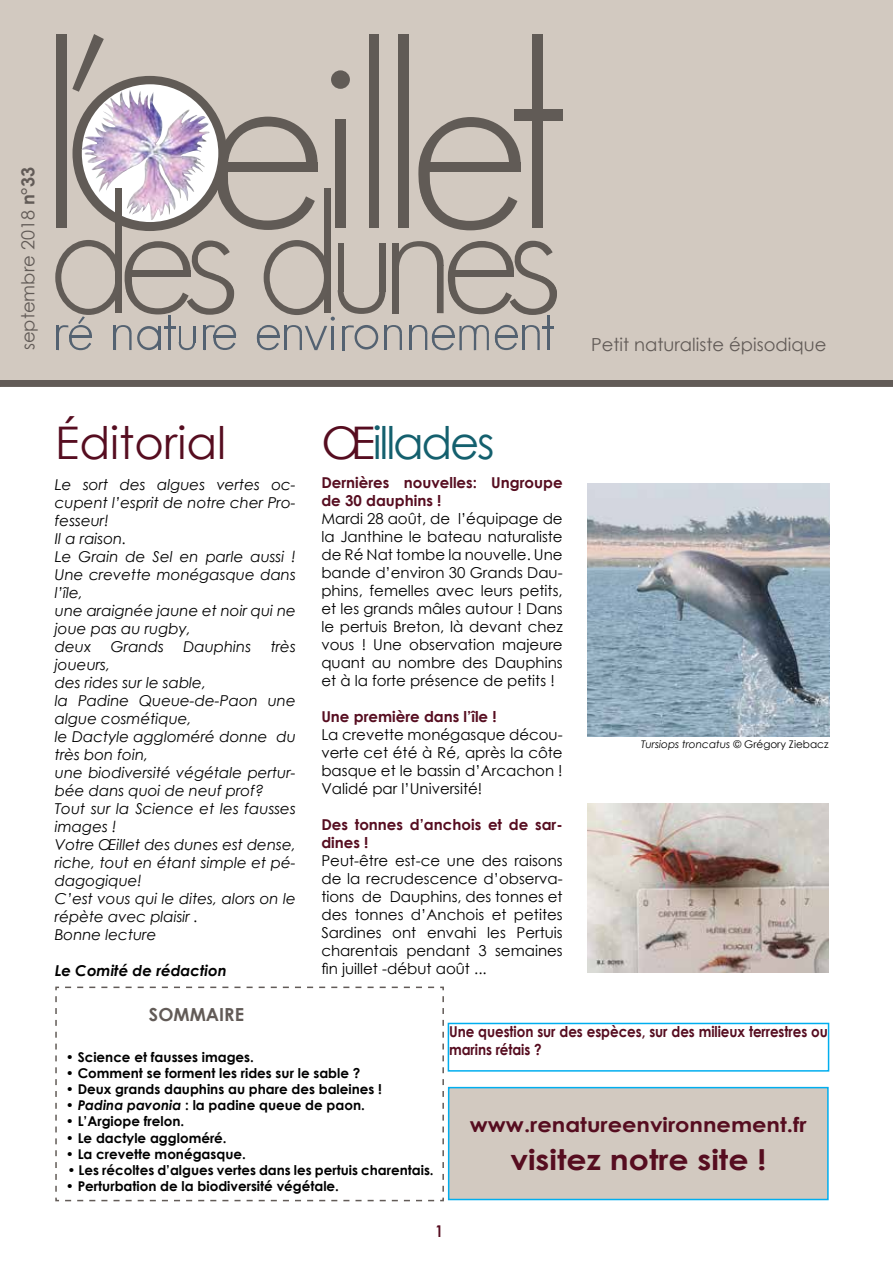
<style>
.page{position:relative;width:893px;height:1263px;background:#fff}
.page>*{position:absolute;margin:0;border:0;box-sizing:border-box;transform-origin:0 0}
.t1{font:45px "Century Gothic";color:#560d20}
.t2{font:45px "Century Gothic";letter-spacing:-.05em;color:#14606e}
.t3{font:700 28.35px "Century Gothic";color:#560d20;scale:1.11 1}
.t4{font:700 20.25px "Century Gothic";color:#560d20;scale:1.11 1}
.t5{font:18px "Century Gothic";color:#625b57}
.t6{font:700 18px "Century Gothic";color:#625b57}
.t7{font:700 16.2px "Century Gothic";color:#560d20;scale:.83 1}
.t8{font:15px/18px "Century Gothic";color:#000;text-align:justify}
.t9{font:italic 15px/18px "Century Gothic";color:#000}
.t10{font:700 15px/18px "Century Gothic";color:#560d20}
.t11{font:700 15px/18px "Century Gothic";color:#560d20;scale:.9 1}
.t12{font:italic 700 15px "Century Gothic";color:#000}
.t13{font:700 13.5px "Century Gothic";color:#000}
.t14{font:italic 10.5px "Century Gothic";color:#000}
.s1{font-weight:700}
.s2{color:#560d20}
.s3{font-style:normal}
.s4{font-style:italic}
</style>
<div class="page">
<div style="left:0;top:0;width:893px;height:380px;background:#d2c9c0"></div>
<svg style="left:0;top:380px;width:893px;height:7px;background:#635c58"></svg>
<div style="left:56px;top:34px;width:11px;height:194px;background:#615b56"></div>
<svg style="left:72px;top:34px;width:32px;height:58px;background:#b0a8a1"></svg>
<div style="left:73px;top:76px;width:154px;height:155px;background:#615b56;border-radius:50%"></div>
<img style="left:82px;top:84px;width:136px;height:138px;border-radius:50%">
<div style="left:336px;top:119px;width:10px;height:109px;background:#615b56"></div>
<div style="left:331px;top:70px;width:19px;height:19px;background:#615b56;border-radius:50%"></div>
<svg style="left:218px;top:117px;width:99px;height:113px;background:#aba39c"></svg>
<div style="left:369px;top:34px;width:10px;height:194px;background:#615b56"></div>
<div style="left:399px;top:34px;width:10px;height:194px;background:#615b56"></div>
<div style="left:532px;top:34px;width:11px;height:194px;background:#615b56"></div>
<div style="left:514px;top:109px;width:49px;height:12px;background:#615b56"></div>
<svg style="left:418px;top:117px;width:103px;height:114px;background:#ada59e"></svg>
<div style="left:116px;top:188px;width:6px;height:125px;background:#615b56"></div>
<div style="left:324px;top:188px;width:6px;height:125px;background:#615b56"></div>
<svg style="left:257px;top:240px;width:305px;height:110px;background:#b5aea7"></svg>
<svg style="left:55px;top:240px;width:184px;height:110px;background:#b3aca5"></svg>
<hr style="left:158px;top:326px;width:3px;height:24px;background:#546271">
<img style="left:82px;top:90px;width:66px;height:124px">
<svg style="left:55px;top:986px;width:389px;height:216px"></svg>
<div style="left:449px;top:1087px;width:379px;height:112px;background:#d2c9c0"></div>
<div style="left:448px;top:1087px;width:381px;height:113px;border:2px solid #00aeef"></div>
<img style="left:588px;top:804px;width:240px;height:169px">
<img style="left:588px;top:483px;width:241px;height:253px">
<div style="left:448px;top:1023px;width:381px;height:48px;border:2px solid #00aeef"></div>
<p class="t5" style="left:15px;top:350px;width:185px;rotate:-90deg">septembre 2018 <span class="s1">n°33</span></p>
<p class="t5" style="left:591px;top:331px;width:237px">Petit naturaliste épisodique</p>
<h1 class="t1" style="left:55px;top:411px;width:172px">éditorial</h1>
<p class="t9" style="left:55px;top:475px;width:242px">Le sort des algues vertes oc&shy;cupent l’esprit de notre cher Pro&shy;fesseur!<br>Il a raison.<br>Le Grain de Sel en parle aussi !<br>Une crevette monégasque dans l’île,<br>une araignée jaune et noir qui ne joue pas au rugby,<br>deux</p>
<p class="t9" style="left:111px;top:637px;width:55px">Grands</p>
<p class="t9" style="left:183px;top:637px;width:69px">Dauphins</p>
<p class="t9" style="left:271px;top:637px;width:27px">très</p>
<p class="t9" style="left:55px;top:655px;width:242px">joueurs,<br>des rides sur le sable,<br>la Padine Queue-de-Paon une algue cosmétique,<br>le Dactyle aggloméré donne du très bon foin,<br>une biodiversité végétale pertur&shy;bée dans quoi de neuf prof?<br>Tout sur la Science et les fausses images !<br>Votre Œillet des dunes est dense, riche, tout en étant simple et pé&shy;dagogique!<br>C’est vous qui le dites, alors on le répète avec plaisir .<br>Bonne lecture</p>
<p class="t12" style="left:55px;top:959px;width:173px">Le Comité de rédaction</p>
<h1 class="t2" style="left:321px;top:411px;width:175px"><span class="s2">Œ</span>illades</h1>
<p class="t10" style="left:321px;top:473px;width:243px">Dernières nouvelles: Ungroupe de 30 dauphins !</p>
<p class="t8" style="left:321px;top:510px;width:243px">Mardi 28 août, de l’équipage de la Janthine le bateau naturaliste de Ré Nat tombe la nouvelle. Une bande d’environ 30 Grands Dau&shy;phins, femelles avec leurs petits, et les grands mâles autour ! Dans le pertuis Breton, là devant chez vous ! Une observation majeure quant au nombre des Dauphins et à la forte présence de petits !</p>
<p class="t10" style="left:321px;top:707px;width:177px">Une première dans l’île !</p>
<p class="t8" style="left:321px;top:726px;width:243px">La crevette monégasque décou&shy;verte cet été à Ré, après la côte basque et le bassin d’Arcachon !<br>Validé par l’Université!</p>
<p class="t10" style="left:321px;top:815px;width:243px">Des tonnes d’anchois et de sar&shy;dines !</p>
<p class="t8" style="left:321px;top:852px;width:243px">Peut-être est-ce une des raisons de la recrudescence d’observa&shy;tions de Dauphins, des tonnes et des tonnes d’Anchois et petites Sardines ont envahi les Pertuis charentais pendant 3 semaines fin juillet -début août ...</p>
<p class="t14" style="left:641px;top:737px;width:189px">Tursiops troncatus <span class="s3">© Grégory Ziebacz</span></p>
<p class="t6" style="left:149px;top:1001px;width:97px">Sommaire</p>
<p class="t13" style="left:66px;top:1046px;width:190px">• Science et fausses images.</p>
<p class="t13" style="left:66px;top:1062px;width:296px">• Comment se forment les rides sur le sable ?</p>
<p class="t13" style="left:66px;top:1079px;width:318px">• Deux grands dauphins au phare des baleines !</p>
<p class="t13" style="left:66px;top:1095px;width:301px">• <span class="s4">Padina pavonia</span> : la padine queue de paon.</p>
<p class="t13" style="left:66px;top:1111px;width:120px">• L’Argiope frelon.</p>
<p class="t13" style="left:66px;top:1127px;width:162px">• Le dactyle aggloméré.</p>
<p class="t13" style="left:66px;top:1143px;width:182px">• La crevette monégasque.</p>
<p class="t13" style="left:67px;top:1160px;width:368px">• Les récoltes d’algues vertes dans les pertuis charentais.</p>
<p class="t13" style="left:66px;top:1176px;width:275px">• Perturbation de la biodiversité végétale.</p>
<p class="t11" style="left:449px;top:1022px;width:422px">Une question sur des espèces, sur des milieux terrestres ou marins rétais ?</p>
<h3 class="t4" style="left:470px;top:1109px;width:305px">www.renatureenvironnement.fr</h3>
<h2 class="t3" style="left:510px;top:1138px;width:232px">visitez notre site !</h2>
<p class="t7" style="left:435px;top:1218px;width:11px">1</p>
</div>
